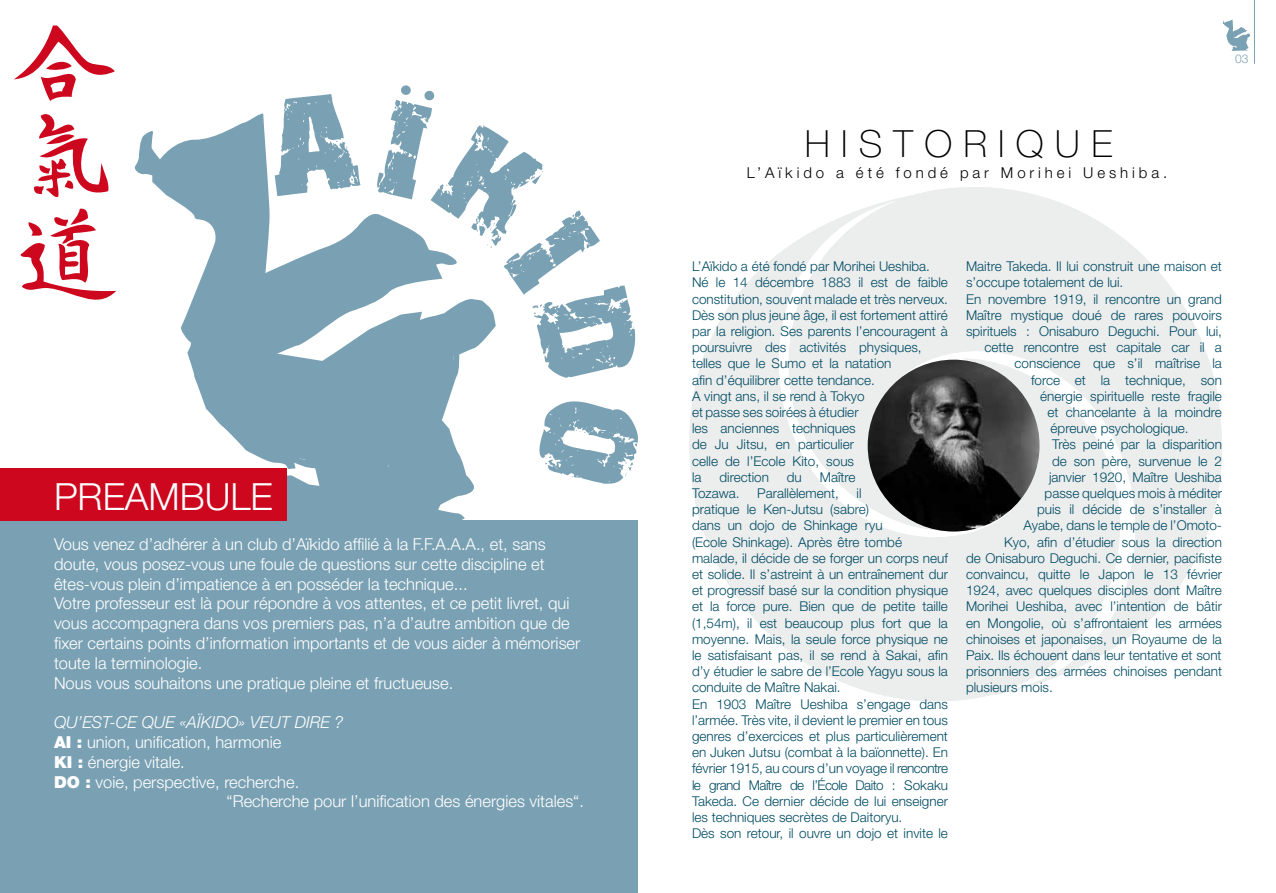
<style>
.page{position:relative;width:1276px;height:893px;background:#fff}
.page>*{position:absolute;margin:0;border:0;box-sizing:border-box;transform-origin:0 0}
.t1{font:100 37.5px "Helvetica Neue";letter-spacing:.3em;color:#000}
.t2{font:300 37.5px "Helvetica Neue";color:#fff}
.t3{font:300 16.5px/19.8px "Helvetica Neue";color:#fff}
.t4{font:italic 300 16.5px "Helvetica Neue";color:#fff}
.t5{font:300 15px "Helvetica Neue";letter-spacing:.26em;color:#000}
.t6{font:300 13.5px/16.2px "Helvetica Neue";color:#004b63}
.t7{font:300 12px "Helvetica Neue";color:#7aa1b3}
.s1{font-weight:900}
</style>
<div class="page">
<svg style="left:134px;top:131px;width:60px;height:243px"></svg>
<svg style="left:194px;top:85px;width:444px;height:399px"></svg>
<svg style="left:203px;top:312px;width:274px;height:208px;fill:#7aa1b3"></svg>
<svg style="left:689px;top:264px;width:300px;height:437px;fill:#eceded"></svg>
<svg style="left:767px;top:187px;width:455px;height:508px;fill:#eceded"></svg>
<div style="left:0;top:520px;width:638px;height:373px;background:#7aa1b3"></div>
<svg style="left:14px;top:26px;width:101px;height:75px"></svg>
<svg style="left:21px;top:208px;width:95px;height:92px"></svg>
<svg style="left:34px;top:114px;width:75px;height:83px"></svg>
<div style="left:0;top:469px;width:286px;height:52px;background:#cd071e"></div>
<img style="left:867px;top:360px;width:172px;height:171px;border-radius:86px">
<svg style="left:1222px;top:19px;width:28px;height:32px"></svg>
<hr style="left:1254px;top:0;width:1px;height:64px;background:#7aa1b3">
<h1 class="t2" style="left:54px;top:474px;width:220px">PREAMBULE</h1>
<p class="t3" style="left:54px;top:534px;width:528px">Vous venez d’adhérer à un club d’Aïkido affilié à la F.F.A.A.A., et, sans doute, vous posez-vous une foule de questions sur cette discipline et êtes-vous plein d’impatience à en posséder la technique...<br>Votre professeur est là pour répondre à vos attentes, et ce petit livret, qui vous accompagnera dans vos premiers pas, n’a d’autre ambition que de fixer certains points d’information importants et de vous aider à mémoriser toute la terminologie.<br>Nous vous souhaitons une pratique pleine et fructueuse.</p>
<p class="t4" style="left:54px;top:712px;width:291px">QU’EST-CE QUE «AÏKIDO» VEUT DIRE ?</p>
<p class="t3" style="left:54px;top:732px;width:229px"><span class="s1">AI :</span> union, unification, harmonie</p>
<p class="t3" style="left:54px;top:752px;width:132px"><span class="s1">KI :</span> énergie vitale.</p>
<p class="t3" style="left:54px;top:771px;width:247px"><span class="s1">DO :</span> voie, perspective, recherche.</p>
<p class="t3" style="left:227px;top:791px;width:359px">“Recherche pour l’unification des énergies vitales“.</p>
<h1 class="t1" style="left:804px;top:123px;width:309px">HISTORIQUE</h1>
<p class="t5" style="left:746px;top:163px;width:422px">L’Aïkido a été fondé par Morihei Ueshiba.</p>
<p class="t7" style="left:1235px;top:51px;width:15px">03</p>
<p class="t6" style="left:692px;top:258px;width:257px">L’Aïkido a été fondé par Morihei Ueshiba.<br>Né le 14 décembre 1883 il est de faible constitution, souvent malade et très nerveux.<br>Dès son plus jeune âge, il est fortement attiré par la religion. Ses parents l’encouragent à poursuivre des activités physiques, telles que le Sumo et la natation<br>afin d’équilibrer cette tendance.<br>A vingt ans, il se rend à Tokyo<br>et passe ses soirées à étudier<br>les anciennes techniques<br>de Ju Jitsu, en particulier<br>celle de l’Ecole Kito, sous<br>la</p>
<p class="t6" style="left:719px;top:468px;width:51px">direction</p>
<p class="t6" style="left:787px;top:468px;width:16px">du</p>
<p class="t6" style="left:820px;top:468px;width:37px">Maître</p>
<p class="t6" style="left:692px;top:485px;width:49px">Tozawa.</p>
<p class="t6" style="left:757px;top:485px;width:83px">Parallèlement,</p>
<p class="t6" style="left:692px;top:485px;width:257px;text-indent:165px">il<br>pratique le Ken-Jutsu (sabre)<br>dans un dojo de Shinkage ryu<br>(Ecole Shinkage). Après être tombé malade, il décide de se forger un corps neuf et solide. Il s’astreint à un entraînement dur et progressif basé sur la condition physique et la force pure. Bien que de petite taille (1,54m), il est beaucoup plus fort que la moyenne. Mais, la seule force physique ne le satisfaisant pas, il se rend à Sakai, afin d’y étudier le sabre de l’Ecole Yagyu sous la conduite de Maître Nakai.<br>En 1903 Maître Ueshiba s’engage dans l’armée. Très vite, il devient le premier en tous genres d’exercices et plus particulièrement en Juken Jutsu (combat à la baïonnette). En février 1915, au cours d’un voyage il rencontre le grand Maître de l’École Daito : Sokaku Takeda. Ce dernier décide de lui enseigner les techniques secrètes de Daitoryu.<br>Dès son retour, il ouvre un dojo et invite le</p>
<p class="t6" style="left:966px;top:258px;width:257px">Maitre Takeda. Il lui construit une maison et</p>
<p class="t6" style="left:966px;top:274px;width:159px">s’occupe totalement de lui.</p>
<p class="t6" style="left:966px;top:290px;width:257px">En novembre 1919, il rencontre un grand</p>
<p class="t6" style="left:966px;top:306px;width:257px">Maître mystique doué de rares pouvoirs</p>
<p class="t6" style="left:966px;top:323px;width:257px">spirituels : Onisaburo Deguchi. Pour lui,</p>
<p class="t6" style="left:984px;top:339px;width:239px">cette rencontre est capitale car il a</p>
<p class="t6" style="left:1014px;top:355px;width:209px">conscience que s’il maîtrise la</p>
<p class="t6" style="left:1031px;top:371px;width:192px">force et la technique, son</p>
<p class="t6" style="left:1040px;top:387px;width:183px">énergie spirituelle reste fragile</p>
<p class="t6" style="left:1047px;top:404px;width:176px">et chancelante à la moindre</p>
<p class="t6" style="left:1050px;top:420px;width:140px">épreuve psychologique.</p>
<p class="t6" style="left:1052px;top:436px;width:171px">Très peiné par la disparition</p>
<p class="t6" style="left:1052px;top:452px;width:171px">de son père, survenue le 2</p>
<p class="t6" style="left:1049px;top:468px;width:174px">janvier 1920, Maître Ueshiba</p>
<p class="t6" style="left:1044px;top:485px;width:179px">passe quelques mois à méditer</p>
<p class="t6" style="left:1037px;top:501px;width:186px">puis il décide de s’installer à</p>
<p class="t6" style="left:1023px;top:517px;width:200px">Ayabe, dans le temple de l’Omoto-</p>
<p class="t6" style="left:1004px;top:533px;width:219px">Kyo, afin d’étudier sous la direction</p>
<p class="t6" style="left:966px;top:549px;width:257px">de Onisaburo Deguchi. Ce dernier, pacifiste</p>
<p class="t6" style="left:966px;top:566px;width:257px">convaincu, quitte le Japon le 13 février</p>
<p class="t6" style="left:966px;top:582px;width:257px">1924, avec quelques disciples dont Maître</p>
<p class="t6" style="left:966px;top:598px;width:257px">Morihei Ueshiba, avec l’intention de bâtir</p>
<p class="t6" style="left:966px;top:614px;width:257px">en Mongolie, où s’affrontaient les armées</p>
<p class="t6" style="left:966px;top:630px;width:257px">chinoises et japonaises, un Royaume de la</p>
<p class="t6" style="left:966px;top:647px;width:257px">Paix. Ils échouent dans leur tentative et sont</p>
<p class="t6" style="left:966px;top:663px;width:257px">prisonniers des armées chinoises pendant</p>
<p class="t6" style="left:966px;top:679px;width:88px">plusieurs mois.</p>
</div>
